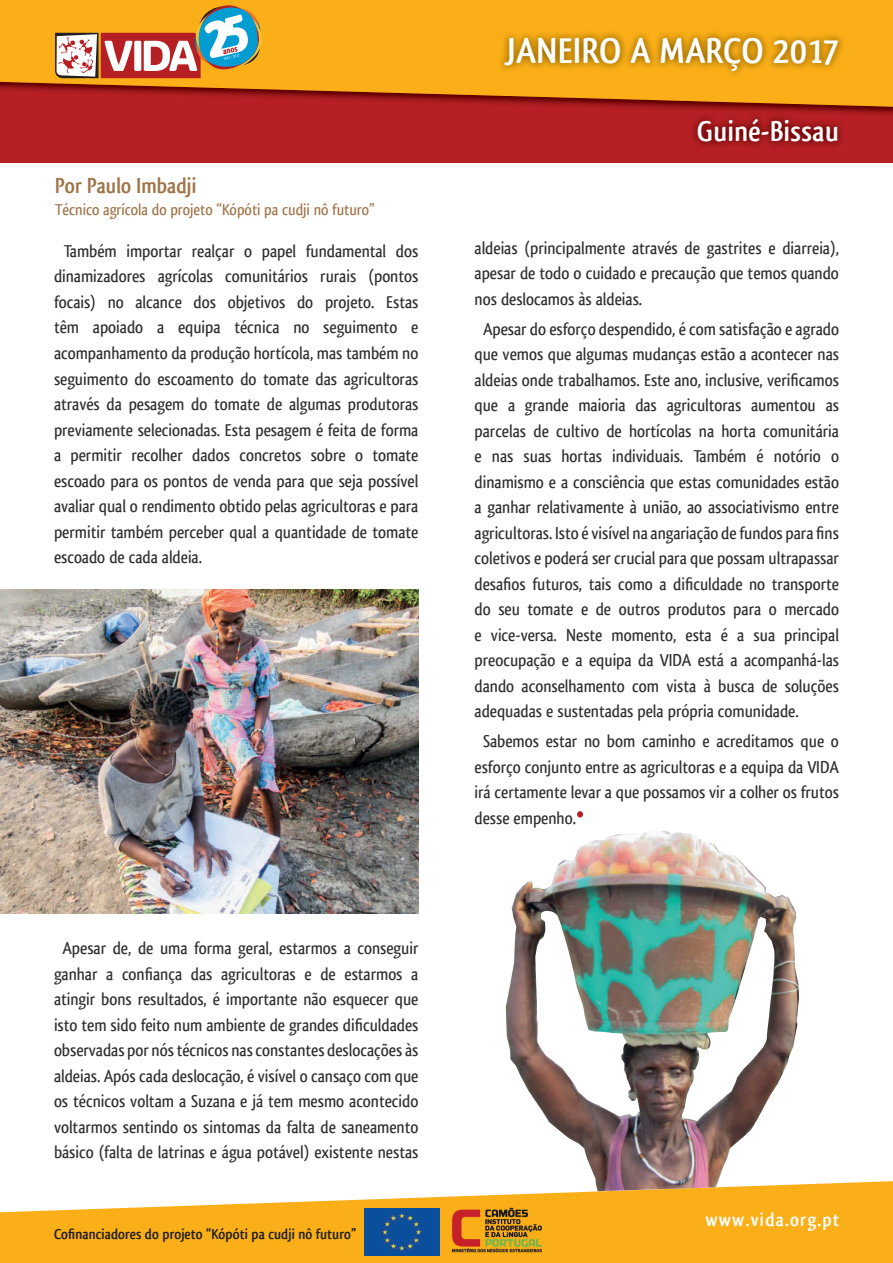
<style>
.page{position:relative;width:893px;height:1263px;background:#fff}
.page>*{position:absolute;margin:0;border:0;box-sizing:border-box;transform-origin:0 0}
.t1{font:700 37.5px "Qlassik";letter-spacing:.01em;color:#fff}
.t2{font:700 30px "Qlassik";letter-spacing:.01em;color:#fff}
.t3{font:700 22.5px "Qlassik";color:#9f7448}
.t4{font:700 19.5px "Qlassik";letter-spacing:.06em;color:#fff}
.t5{font:500 18px/25.5px "Qlassik";color:#312f30;text-align:justify}
.t6{font:500 16.5px "Qlassik";color:#9f7448}
.t7{font:700 15px "Qlassik";color:#231f20}
</style>
<div class="page">
<div style="left:0;top:4px;width:893px;height:158px;background:#b62024"></div>
<svg style="left:0;top:0;width:893px;height:107px;background:#e89318"></svg>
<svg style="left:0;top:1181px;width:893px;height:82px;fill:#faaf18"></svg>
<img style="left:497px;top:30px;width:349px;height:48px">
<svg style="left:55px;top:5px;width:207px;height:73px"></svg>
<svg style="left:577px;top:811px;width:6px;height:6px"></svg>
<img style="left:0;top:589px;width:418px;height:325px">
<img style="left:506px;top:831px;width:293px;height:360px">
<svg style="left:535px;top:911px;width:105px;height:205px"></svg>
<img style="left:680px;top:917px;width:95px;height:204px">
<img style="left:364px;top:1209px;width:75px;height:46px">
<img style="left:452px;top:1208px;width:90px;height:44px">
<p class="t3" style="left:55px;top:172px;width:143px">Por Paulo Imbadji</p>
<p class="t6" style="left:55px;top:200px;width:321px">Técnico agrícola do projeto “Kópóti pa cudji nô futuro”</p>
<p class="t5" style="left:54px;top:238px;width:366px;text-indent:10px">Também importar realçar o papel fundamental dos dinamizadores agrícolas comunitários rurais (pontos focais) no alcance dos objetivos do projeto. Estas têm apoiado a equipa técnica no seguimento e acompanhamento da produção hortícola, mas também no seguimento do escoamento do tomate das agricultoras através da pesagem do tomate de algumas produtoras previamente selecionadas. Esta pesagem é feita de forma a permitir recolher dados concretos sobre o tomate escoado para os pontos de venda para que seja possível avaliar qual o rendimento obtido pelas agricultoras e para permitir também perceber qual a quantidade de tomate escoado de cada aldeia.</p>
<p class="t5" style="left:54px;top:935px;width:366px;text-align:center">Apesar de, de uma forma geral, estarmos a conseguir ganhar a confiança das agricultoras e de estarmos a atingir bons resultados, é importante não esquecer que isto tem sido feito num ambiente de grandes dificuldades observadas por nós técnicos nas constantes deslocações às aldeias. Após cada deslocação, é visível o cansaço com que os técnicos voltam a Suzana e já tem mesmo acontecido voltarmos sentindo os sintomas da falta de saneamento básico (falta de latrinas e água potável) existente nestas</p>
<p class="t7" style="left:54px;top:1225px;width:304px">Cofinanciadores do projeto “Kópóti pa cudji nô futuro”</p>
<h1 class="t1" style="left:505px;top:29px;width:335px">JANEIRO A MARÇO 2017</h1>
<h2 class="t2" style="left:697px;top:114px;width:143px">Guiné-Bissau</h2>
<p class="t5" style="left:475px;top:235px;width:366px">aldeias (principalmente através de gastrites e diarreia), apesar de todo o cuidado e precaução que temos quando nos deslocamos às aldeias.</p>
<p class="t5" style="left:475px;top:316px;width:366px;text-indent:8px">Apesar do esforço despendido, é com satisfação e agrado que vemos que algumas mudanças estão a acontecer nas aldeias onde trabalhamos. Este ano, inclusive, verificamos que a grande maioria das agricultoras aumentou as parcelas de cultivo de hortícolas na horta comunitária e nas suas hortas individuais. Também é notório o dinamismo e a consciência que estas comunidades estão a ganhar relativamente à união, ao associativismo entre agricultoras. Isto é visível na angariação de fundos para fins coletivos e poderá ser crucial para que possam ultrapassar desafios futuros, tais como a dificuldade no transporte do seu tomate e de outros produtos para o mercado e vice-versa. Neste momento, esta é a sua principal preocupação e a equipa da VIDA está a acompanhá-las dando aconselhamento com vista à busca de soluções adequadas e sustentadas pela própria comunidade.</p>
<p class="t5" style="left:475px;top:728px;width:366px;text-indent:8px">Sabemos estar no bom caminho e acreditamos que o esforço conjunto entre as agricultoras e a equipa da VIDA irá certamente levar a que possamos vir a colher os frutos desse empenho.</p>
<p class="t4" style="left:705px;top:1208px;width:136px">www.vida.org.pt</p>
</div>
